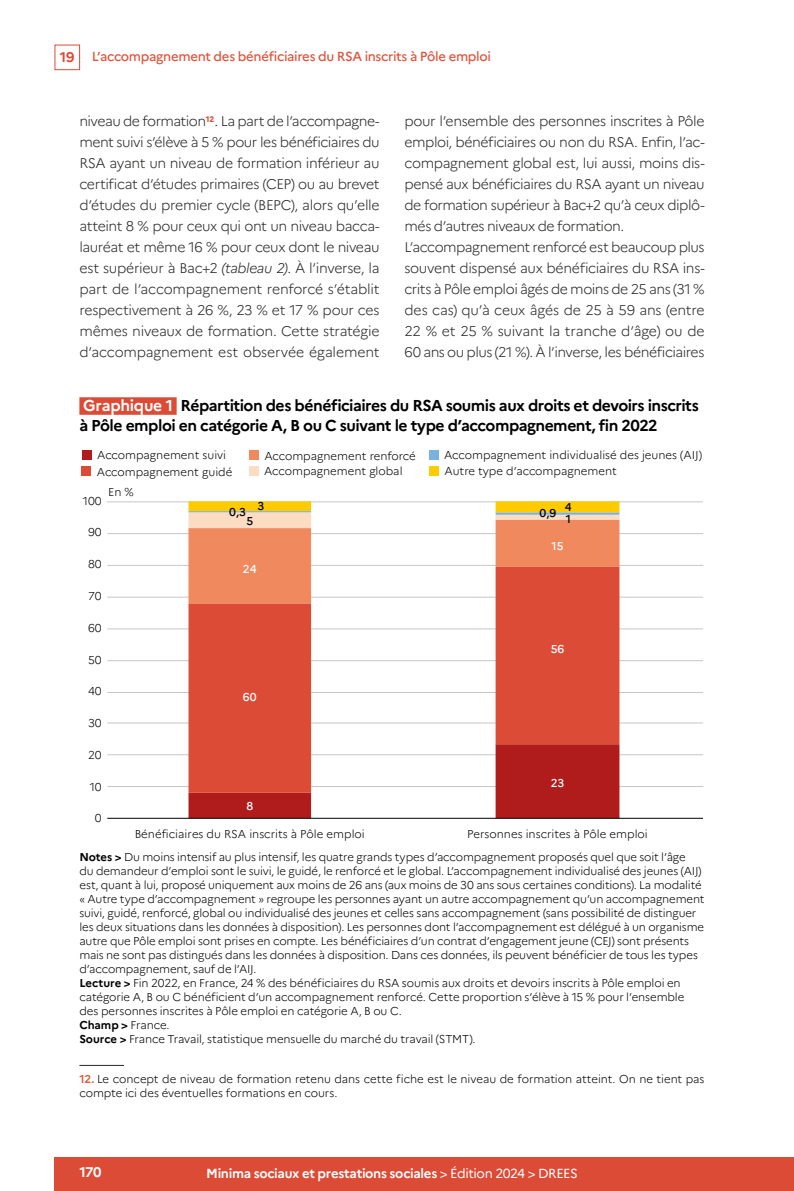
<style>
.page{position:relative;width:794px;height:1191px;background:#fff}
.page>*{position:absolute;margin:0;border:0;box-sizing:border-box;transform-origin:0 0}
.ILL_titre{font:700 15.75px/19.2px "Marianne";letter-spacing:-.03em;color:#000}
.Texte{font:300 14px/21px "Marianne";letter-spacing:-.03em;color:#272726;text-align:justify}
.t1{font:700 14px "Marianne";color:#fff}
.t2{font:500 13.12px "Marianne";letter-spacing:-.025em;color:#de563e}
.t3{font:700 13.12px "Marianne";letter-spacing:-.025em;color:#fff}
.ILL_notes_champ_lecture_sources{font:300 11.38px/14px "Marianne";letter-spacing:-.01em;color:#000}
.t4{font:500 11.38px "Marianne";color:#fff}
.t5{font:500 11.38px "Marianne";color:#000}
.s1{font-weight:700;font-size:14px;color:#dc4b36}
.s2{font-style:italic}
.s3{color:#fff}
.s4{font-weight:700}
.s5{font-weight:700;color:#e06046}
.s6{font-weight:400}
</style>
<div class="page">
<div style="left:55px;top:45px;width:25px;height:25px;border:1px solid #dc4b36"></div>
<div style="left:55px;top:1157px;width:739px;height:34px;background:#dc4b36"></div>
<hr style="left:79px;top:1065px;width:45px;height:1px;background:#272726">
<div style="left:79px;top:397px;width:98px;height:18px;background:#dc4b36"></div>
<div style="left:429px;top:450px;width:10px;height:10px;background:#79b1e1"></div>
<div style="left:249px;top:466px;width:10px;height:10px;background:#fcdcc3"></div>
<div style="left:249px;top:450px;width:10px;height:10px;background:#f1895e"></div>
<div style="left:82px;top:465px;width:9px;height:10px;background:#dc4b36"></div>
<div style="left:82px;top:450px;width:10px;height:10px;background:#af1c1b"></div>
<div style="left:429px;top:466px;width:10px;height:10px;background:#feca00"></div>
<hr style="left:107px;top:786px;width:596px;height:1px;background:#c5c6c6">
<hr style="left:107px;top:754px;width:596px;height:1px;background:#c5c6c6">
<hr style="left:107px;top:722px;width:596px;height:1px;background:#c5c6c6">
<hr style="left:107px;top:692px;width:596px;height:1px;background:#c5c6c6">
<hr style="left:107px;top:660px;width:596px;height:1px;background:#c5c6c6">
<hr style="left:107px;top:628px;width:596px;height:1px;background:#c5c6c6">
<hr style="left:107px;top:596px;width:596px;height:1px;background:#c5c6c6">
<hr style="left:107px;top:565px;width:596px;height:1px;background:#c5c6c6">
<hr style="left:107px;top:533px;width:596px;height:1px;background:#c5c6c6">
<hr style="left:107px;top:501px;width:596px;height:1px;background:#c5c6c6">
<svg style="left:188px;top:792px;width:431px;height:26px"></svg>
<svg style="left:188px;top:603px;width:431px;height:189px;fill:#dc4b36"></svg>
<svg style="left:188px;top:501px;width:431px;height:102px"></svg>
<hr style="left:107px;top:818px;width:596px;height:1px;background:#000">
<p class="t2" style="left:60px;top:49px;width:433px"><span class="s1">19</span> L’accompagnement des bénéficiaires du RSA inscrits à Pôle emploi</p>
<p class="Texte" style="left:79px;top:111px;width:302px">niveau de formation<sup>12</sup>. La part de l’accompagne&shy;ment suivi s’élève à 5 % pour les bénéficiaires du RSA ayant un niveau de formation inférieur au certificat d’études primaires (CEP) ou au brevet d’études du premier cycle (BEPC), alors qu’elle atteint 8 % pour ceux qui ont un niveau bacca&shy;lauréat et même 16 % pour ceux dont le niveau est supérieur à Bac+2 <span class="s2">(tableau 2)</span>. À l’inverse, la part de l’accompagnement renforcé s’établit respectivement à 26 %, 23 % et 17 % pour ces mêmes niveaux de formation. Cette stratégie d’accompagnement est observée également</p>
<p class="Texte" style="left:404px;top:111px;width:302px">pour l’ensemble des personnes inscrites à Pôle emploi, bénéficiaires ou non du RSA. Enfin, l’ac&shy;compagnement global est, lui aussi, moins dis&shy;pensé aux bénéficiaires du RSA ayant un niveau de formation supérieur à Bac+2 qu’à ceux diplô&shy;més d’autres niveaux de formation.</p>
<p class="Texte" style="left:404px;top:237px;width:302px">L’accompagnement renforcé est beaucoup plus souvent dispensé aux bénéficiaires du RSA ins&shy;crits à Pôle emploi âgés de moins de 25 ans (31 % des cas) qu’à ceux âgés de 25 à 59 ans (entre 22 % et 25 % suivant la tranche d’âge) ou de 60 ans ou plus (21 %). À l’inverse, les bénéficiaires</p>
<p class="ILL_titre" style="left:79px;top:396px;width:621px"><span class="s3">Graphique 1</span> Répartition des bénéficiaires du RSA soumis aux droits et devoirs inscrits à Pôle emploi en catégorie A, B ou C suivant le type d’accompagnement, fin 2022</p>
<p class="ILL_notes_champ_lecture_sources" style="left:444px;top:448px;width:259px">Accompagnement individualisé des jeunes (AIJ)</p>
<p class="ILL_notes_champ_lecture_sources" style="left:264px;top:464px;width:140px">Accompagnement global</p>
<p class="ILL_notes_champ_lecture_sources" style="left:444px;top:464px;width:174px">Autre type d’accompagnement</p>
<p class="ILL_notes_champ_lecture_sources" style="left:97px;top:448px;width:130px">Accompagnement suivi</p>
<p class="ILL_notes_champ_lecture_sources" style="left:108px;top:485px;width:27px">En %</p>
<p class="ILL_notes_champ_lecture_sources" style="left:264px;top:448px;width:153px">Accompagnement renforcé</p>
<p class="ILL_notes_champ_lecture_sources" style="left:97px;top:464px;width:137px">Accompagnement guidé</p>
<p class="ILL_notes_champ_lecture_sources" style="left:83px;top:493px;width:20px">100</p>
<p class="t5" style="left:257px;top:499px;width:8px">3</p>
<p class="t5" style="left:565px;top:500px;width:8px">4</p>
<p class="t5" style="left:229px;top:504px;width:18px">0,3</p>
<p class="t5" style="left:539px;top:506px;width:18px">0,9</p>
<p class="t5" style="left:246px;top:514px;width:8px">5</p>
<p class="t5" style="left:566px;top:512px;width:7px">1</p>
<p class="ILL_notes_champ_lecture_sources" style="left:88px;top:525px;width:15px">90</p>
<p class="ILL_notes_champ_lecture_sources" style="left:88px;top:557px;width:15px">80</p>
<p class="ILL_notes_champ_lecture_sources" style="left:88px;top:588px;width:15px">70</p>
<p class="ILL_notes_champ_lecture_sources" style="left:88px;top:620px;width:15px">60</p>
<p class="ILL_notes_champ_lecture_sources" style="left:88px;top:652px;width:15px">50</p>
<p class="ILL_notes_champ_lecture_sources" style="left:88px;top:684px;width:15px">40</p>
<p class="ILL_notes_champ_lecture_sources" style="left:88px;top:715px;width:15px">30</p>
<p class="ILL_notes_champ_lecture_sources" style="left:88px;top:747px;width:15px">20</p>
<p class="ILL_notes_champ_lecture_sources" style="left:90px;top:779px;width:14px">10</p>
<p class="ILL_notes_champ_lecture_sources" style="left:95px;top:810px;width:8px">0</p>
<p class="t4" style="left:243px;top:562px;width:15px">24</p>
<p class="t4" style="left:243px;top:690px;width:15px">60</p>
<p class="t4" style="left:246px;top:798px;width:8px">8</p>
<p class="t4" style="left:551px;top:538px;width:14px">15</p>
<p class="t4" style="left:551px;top:642px;width:15px">56</p>
<p class="t4" style="left:551px;top:775px;width:15px">23</p>
<p class="ILL_notes_champ_lecture_sources" style="left:135px;top:826px;width:232px">Bénéficiaires du RSA inscrits à Pôle emploi</p>
<p class="ILL_notes_champ_lecture_sources" style="left:467px;top:826px;width:182px">Personnes inscrites à Pôle emploi</p>
<p class="ILL_notes_champ_lecture_sources" style="left:79px;top:849px;width:626px"><span class="s4">Notes &gt;</span> Du moins intensif au plus intensif, les quatre grands types d’accompagnement proposés quel que soit l’âge<br>du demandeur d’emploi sont le suivi, le guidé, le renforcé et le global. L’accompagnement individualisé des jeunes (AIJ) est, quant à lui, proposé uniquement aux moins de 26 ans (aux moins de 30 ans sous certaines conditions). La modalité « Autre type d’accompagnement » regroupe les personnes ayant un autre accompagnement qu’un accompagnement suivi, guidé, renforcé, global ou individualisé des jeunes et celles sans accompagnement (sans possibilité de distinguer les deux situations dans les données à disposition). Les personnes dont l’accompagnement est délégué à un organisme autre que Pôle emploi sont prises en compte. Les bénéficiaires d’un contrat d’engagement jeune (CEJ) sont présents mais ne sont pas distingués dans les données à disposition. Dans ces données, ils peuvent bénéficier de tous les types d’accompagnement, sauf de l’AIJ.</p>
<p class="ILL_notes_champ_lecture_sources" style="left:79px;top:975px;width:606px"><span class="s4">Lecture &gt;</span> Fin 2022, en France, 24 % des bénéficiaires du RSA soumis aux droits et devoirs inscrits à Pôle emploi en catégorie A, B ou C bénéficient d’un accompagnement renforcé. Cette proportion s’élève à 15 % pour l’ensemble des personnes inscrites à Pôle emploi en catégorie A, B ou C.</p>
<p class="ILL_notes_champ_lecture_sources" style="left:79px;top:1017px;width:92px"><span class="s4">Champ &gt;</span> France.</p>
<p class="ILL_notes_champ_lecture_sources" style="left:79px;top:1031px;width:398px"><span class="s4">Source &gt;</span> France Travail, statistique mensuelle du marché du travail (STMT).</p>
<p class="ILL_notes_champ_lecture_sources" style="left:79px;top:1072px;width:626px"><span class="s5">12.</span> Le concept de niveau de formation retenu dans cette fiche est le niveau de formation atteint. On ne tient pas compte ici des éventuelles formations en cours.</p>
<p class="t1" style="left:79px;top:1163px;width:24px">170</p>
<p class="t3" style="left:206px;top:1165px;width:373px">Minima sociaux et prestations sociales <span class="s6">&gt; Édition 2024 &gt; DREES</span></p>
</div>
